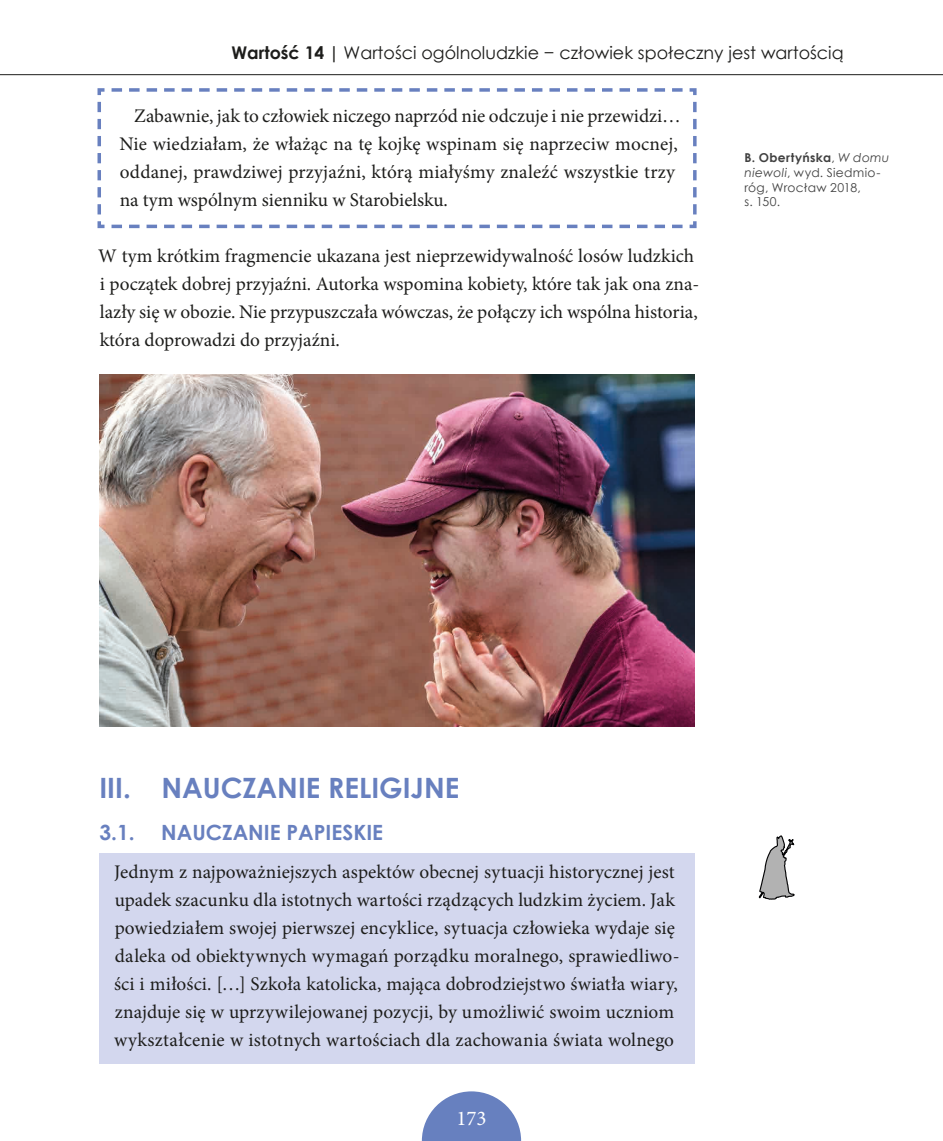
<style>
.page{position:relative;width:943px;height:1141px;background:#fff}
.page>*{position:absolute;margin:0;border:0;box-sizing:border-box;transform-origin:0 0}
.t1{font:700 28px "Century Gothic";color:#6880bf}
.t2{font:700 21px "Century Gothic";color:#6880bf}
.t3{font:21px "Minion Pro";color:#fff}
.t4{font:19.25px/28px "Minion Pro";color:#1d1d1b}
.t5{font:17.5px "Century Gothic";color:#1d1d1b}
.t6{font:12.25px/14.7px "Century Gothic";letter-spacing:.025em;color:#414141}
.s1{font-weight:700}
.s2{font-style:italic}
</style>
<div class="page">
<svg style="left:97px;top:88px;width:600px;height:141px"></svg>
<div style="left:99px;top:853px;width:595px;height:211px;background:#d3d7ee"></div>
<img style="left:99px;top:374px;width:595px;height:353px">
<svg style="left:758px;top:835px;width:36px;height:65px"></svg>
<hr style="left:0;top:74px;width:943px;height:1px;background:#1d1d1b">
<svg style="left:422px;top:1091px;width:99px;height:50px"></svg>
<p class="t5" style="left:231px;top:41px;width:613px"><span class="s1">Wartość 14 |</span> Wartości ogólnoludzkie − człowiek społeczny jest wartością</p>
<p class="t4" style="left:119px;top:102px;width:563px;text-indent:15px">Zabawnie, jak to człowiek niczego naprzód nie odczuje i nie przewidzi… Nie wiedziałam, że włażąc na tę kojkę wspinam się naprzeciw mocnej, oddanej, prawdziwej przyjaźni, którą miałyśmy znaleźć wszystkie trzy na tym wspólnym sienniku w Starobielsku.</p>
<p class="t4" style="left:98px;top:242px;width:602px">W tym krótkim fragmencie ukazana jest nieprzewidywalność losów ludzkich i początek dobrej przyjaźni. Autorka wspomina kobiety, które tak jak ona zna‑ lazły się w obozie. Nie przypuszczała wówczas, że połączy ich wspólna historia, która doprowadzi do przyjaźni.</p>
<p class="t6" style="left:744px;top:150px;width:146px"><span class="s1">B. Obertyńska</span>, <span class="s2">W domu niewoli</span>, wyd. Siedmio‑ róg, Wrocław 2018,<br>s. 150.</p>
<h1 class="t1" style="left:99px;top:766px;width:361px">III. NAUCZANIE RELIGIJNE</h1>
<p class="t2" style="left:99px;top:816px;width:37px">3.1.</p>
<p class="t2" style="left:161px;top:816px;width:223px">NAUCZANIE PAPIESKIE</p>
<p class="t4" style="left:114px;top:858px;width:567px">Jednym z najpoważniejszych aspektów obecnej sytuacji historycznej jest upadek szacunku dla istotnych wartości rządzących ludzkim życiem. Jak powiedziałem swojej pierwszej encyklice, sytuacja człowieka wydaje się daleka od obiektywnych wymagań porządku moralnego, sprawiedliwo‑ ści i miłości. […] Szkoła katolicka, mająca dobrodziejstwo światła wiary, znajduje się w uprzywilejowanej pozycji, by umożliwić swoim uczniom wykształcenie w istotnych wartościach dla zachowania świata wolnego</p>
<p class="t3" style="left:456px;top:1104px;width:32px">173</p>
</div>
